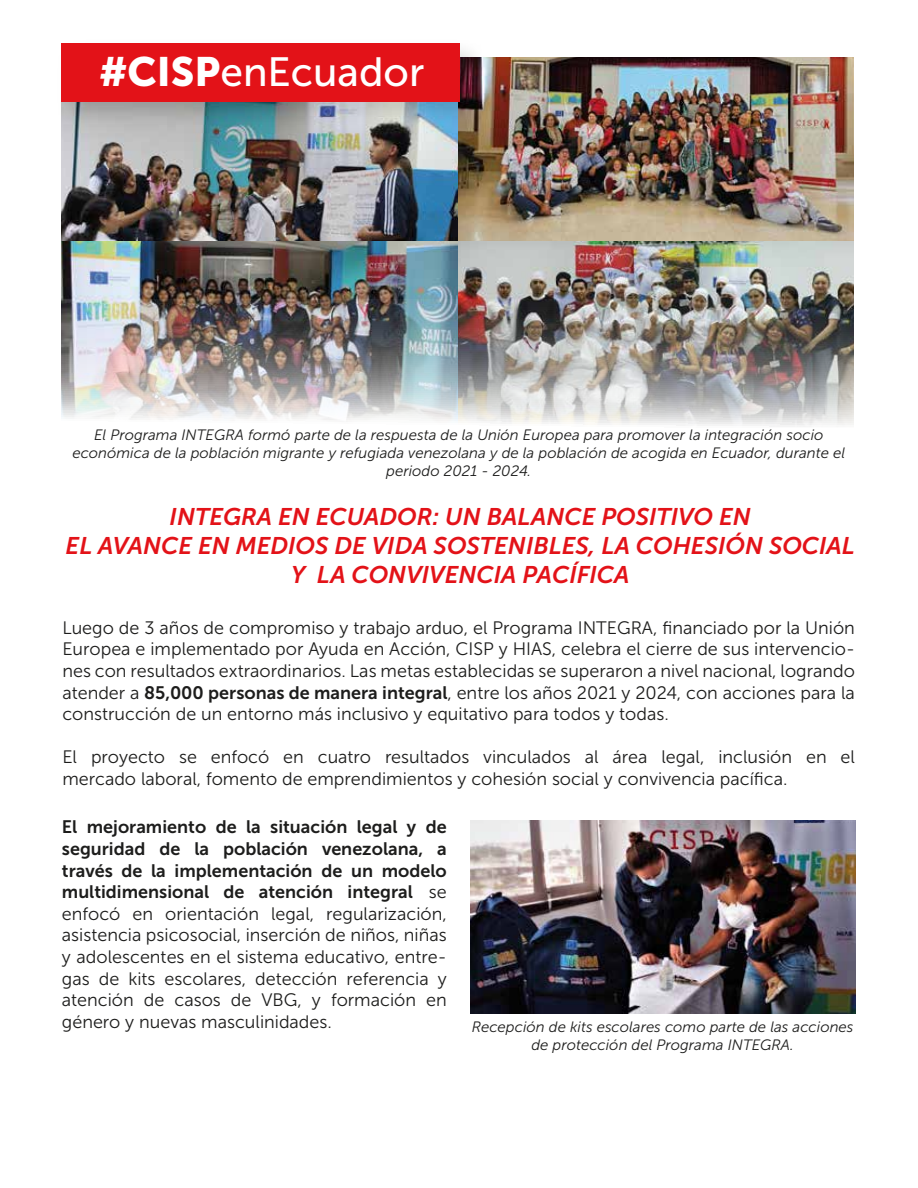
<style>
.page{position:relative;width:918px;height:1188px;background:#fff}
.page>*{position:absolute;margin:0;border:0;box-sizing:border-box;transform-origin:0 0}
.t1{font:40.8px "Museo Sans 500";color:#fff}
.t2{font:italic 24px/28.8px "Museo Sans 700";color:#e31218;text-align:center}
.t3{font:18px/21.6px "Museo Sans 300";color:#1d1d1c;text-align:justify}
.t4{font:18px/21.6px "Museo Sans 700";color:#1d1d1c;text-align:justify}
.t5{font:italic 15px/18px "Museo Sans 300";color:#1d1d1c;text-align:center}
.s1{font-family:"Museo Sans 900"}
.s2{font-family:"Museo Sans 700"}
.s3{font-family:"Museo Sans 300"}
</style>
<div class="page">
<img style="left:458px;top:57px;width:396px;height:242px">
<img style="left:62px;top:135px;width:396px;height:164px">
<img style="left:61px;top:43px;width:433px;height:92px">
<div style="left:62px;top:44px;width:398px;height:58px;background:#e31218"></div>
<img style="left:61px;top:299px;width:793px;height:128px">
<img style="left:470px;top:821px;width:385px;height:192px">
<h1 class="t1" style="left:99px;top:49px;width:327px"><span class="s1">#CISP</span>enEcuador</h1>
<p class="t5" style="left:72px;top:426px;width:774px">El Programa INTEGRA formó parte de la respuesta de la Unión Europea para promover la integración socio económica de la población migrante y refugiada venezolana y de la población de acogida en Ecuador, durante el periodo 2021 - 2024.</p>
<h2 class="t2" style="left:66px;top:502px;width:791px">INTEGRA EN ECUADOR: UN BALANCE POSITIVO EN<br>EL AVANCE EN MEDIOS DE VIDA SOSTENIBLES, LA COHESIÓN SOCIAL<br>Y LA CONVIVENCIA PACÍFICA</h2>
<p class="t3" style="left:62px;top:617px;width:794px">Luego de 3 años de compromiso y trabajo arduo, el Programa INTEGRA, financiado por la Unión Europea e implementado por Ayuda en Acción, CISP y HIAS, celebra el cierre de sus intervencio&shy;nes con resultados extraordinarios. Las metas establecidas se superaron a nivel nacional, logrando atender a <span class="s2">85,000 personas de manera integral</span>, entre los años 2021 y 2024, con acciones para la construcción de un entorno más inclusivo y equitativo para todos y todas.</p>
<p class="t3" style="left:62px;top:746px;width:794px">El proyecto se enfocó en cuatro resultados vinculados al área legal, inclusión en el mercado laboral, fomento de emprendimientos y cohesión social y convivencia pacífica.</p>
<p class="t4" style="left:62px;top:816px;width:386px">El mejoramiento de la situación legal y de seguridad de la población venezolana, a través de la implementación de un modelo multidimensional de atención integral <span class="s3">se</span></p>
<p class="t3" style="left:62px;top:903px;width:386px">enfocó en orientación legal, regularización, asistencia psicosocial, inserción de niños, niñas y adolescentes en el sistema educativo, entre&shy;gas de kits escolares, detección referencia y atención de casos de VBG, y formación en género y nuevas masculinidades.</p>
<p class="t5" style="left:472px;top:1018px;width:383px">Recepción de kits escolares como parte de las acciones de protección del Programa INTEGRA.</p>
</div>
